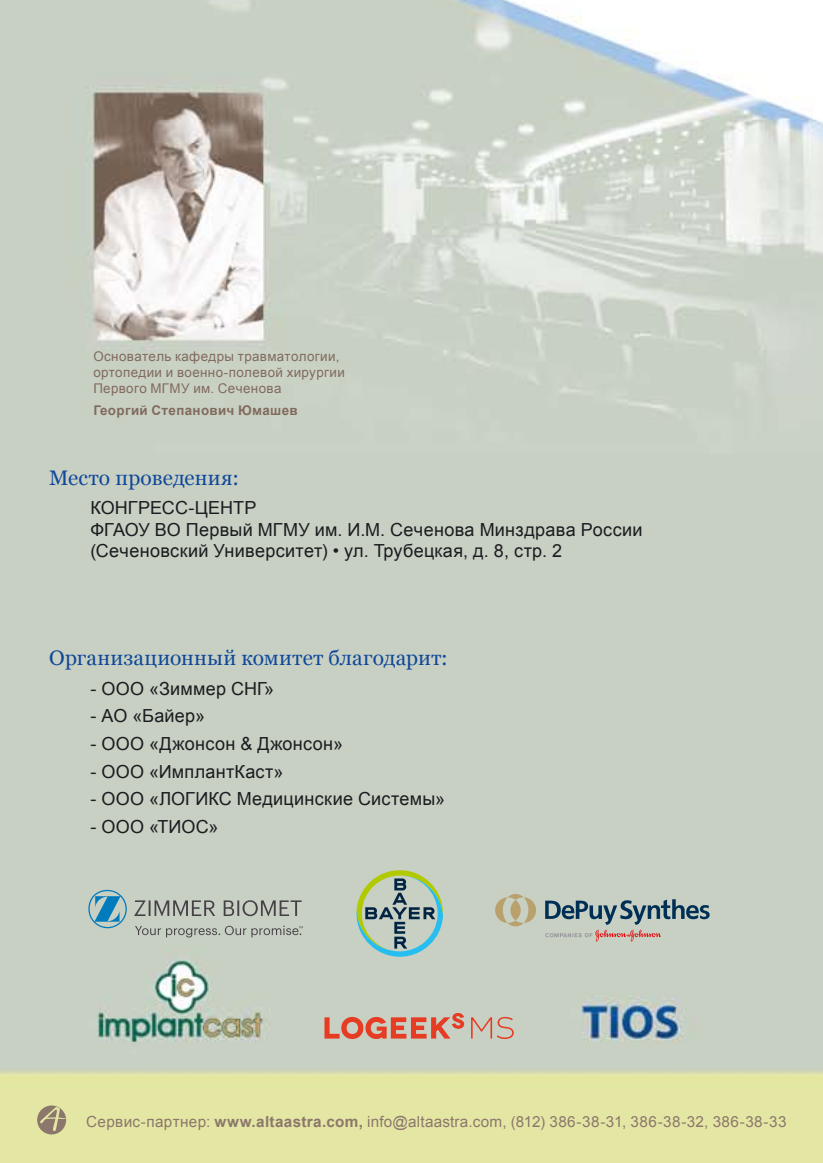
<style>
.page{position:relative;width:823px;height:1163px;background:#fff}
.page>*{position:absolute;margin:0;border:0;box-sizing:border-box;transform-origin:0 0}
.t1{font:21px "Georgia";letter-spacing:.01em;color:#0f489a}
.t2{font:18px/21.6px "Arial";letter-spacing:.015em;color:#1b1c20}
.t3{font:15.2px "Arial";letter-spacing:.02em;color:#8c776c}
.t4{font:13.4px/16px "Arial";letter-spacing:.03em;color:#816a5e}
.t5{font:700 13.4px "Arial";letter-spacing:.025em;color:#816a5e}
.s1{font-weight:700}
</style>
<div class="page">
<img style="left:0;top:0;width:822px;height:1162px">
<svg style="left:37px;top:1105px;width:29px;height:29px"></svg>
<svg style="left:134px;top:900px;width:167px;height:16px;background:#9fa49c"></svg>
<svg style="left:88px;top:889px;width:39px;height:39px;background:#7fb1c0"></svg>
<svg style="left:135px;top:925px;width:168px;height:12px;background:#afb5ab"></svg>
<svg style="left:356px;top:870px;width:87px;height:86px;background:#a1baa7"></svg>
<svg style="left:545px;top:899px;width:164px;height:42px;background:#a0aaa8"></svg>
<svg style="left:495px;top:893px;width:40px;height:34px"></svg>
<svg style="left:471px;top:1016px;width:42px;height:22px"></svg>
<svg style="left:324px;top:1012px;width:140px;height:26px;background:#d49280"></svg>
<p class="t4" style="left:93px;top:349px;width:253px">Основатель кафедры травматологии, ортопедии и военно-полевой хирургии<br>Первого МГМУ им. Сеченова</p>
<p class="t5" style="left:93px;top:402px;width:206px">Георгий Степанович Юмашев</p>
<p class="t1" style="left:49px;top:465px;width:191px">Место проведения:</p>
<p class="t2" style="left:90px;top:497px;width:553px">КОНГРЕСС-ЦЕНТР<br>ФГАОУ ВО Первый МГМУ им. И.М. Сеченова Минздрава России (Сеченовский Университет) • ул. Трубецкая, д. 8, стр. 2</p>
<p class="t1" style="left:49px;top:646px;width:399px">Организационный комитет благодарит:</p>
<p class="t2" style="left:90px;top:677px;width:185px">- ООО «Зиммер СНГ»</p>
<p class="t2" style="left:90px;top:705px;width:116px">- АО «Байер»</p>
<p class="t2" style="left:90px;top:733px;width:254px">- ООО «Джонсон &amp; Джонсон»</p>
<p class="t2" style="left:90px;top:760px;width:194px">- ООО «ИмплантКаст»</p>
<p class="t2" style="left:90px;top:788px;width:356px">- ООО «ЛОГИКС Медицинские Системы»</p>
<p class="t2" style="left:90px;top:815px;width:129px">- ООО «ТИОС»</p>
<p class="t3" style="left:86px;top:1111px;width:701px">Сервис-партнер: <span class="s1">www.altaastra.com,</span> info@altaastra.com, (812) 386-38-31, 386-38-32, 386-38-33</p>
</div>
